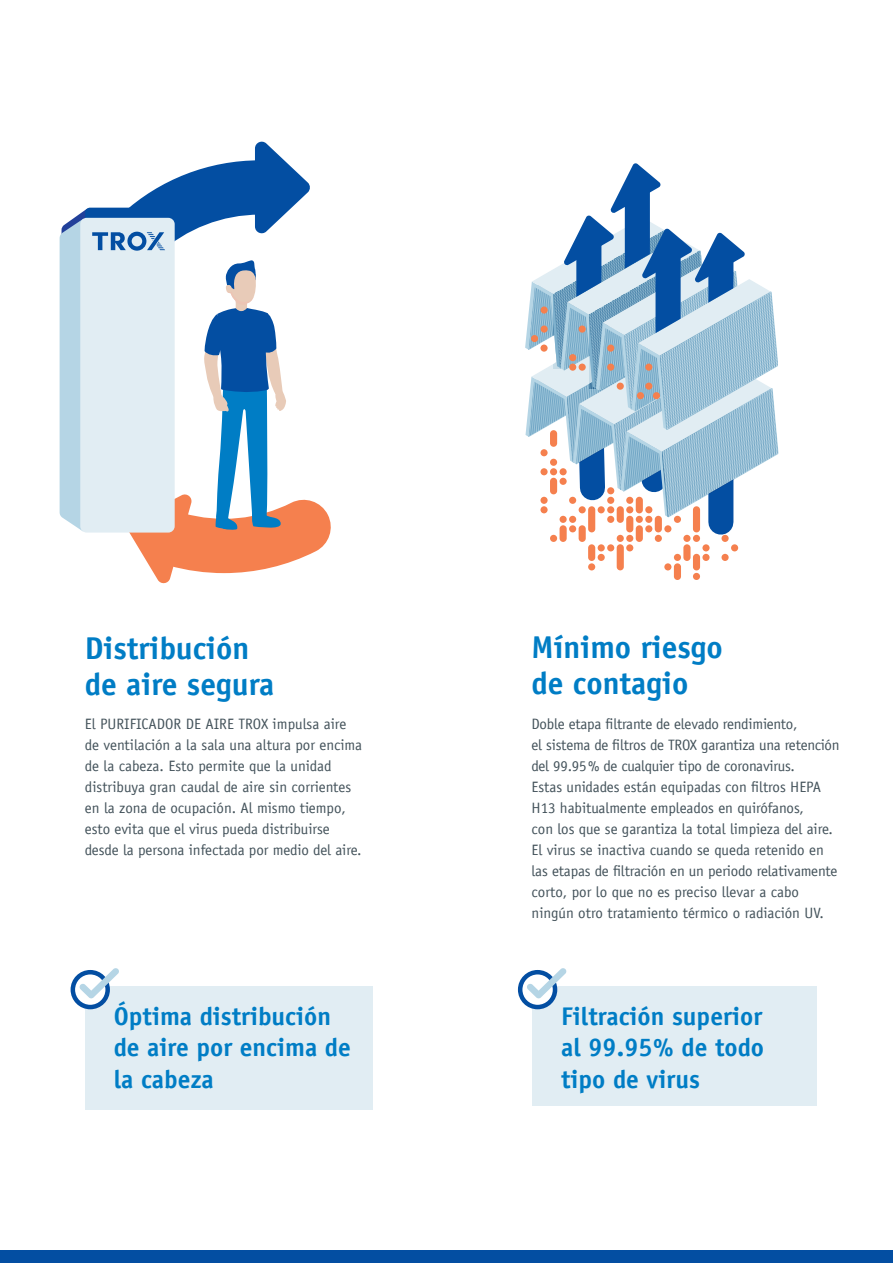
<style>
.page{position:relative;width:893px;height:1263px;background:#fff}
.page>*{position:absolute;margin:0;border:0;box-sizing:border-box;transform-origin:0 0}
.t1{font:700 31.5px/36px "TROX Officina Sans";color:#007dc5}
.t2{font:700 25.5px/31.5px "TROX Officina Sans";color:#007dc5}
.t3{font:15px/21px "TROX Officina Sans";letter-spacing:-.005em;color:#43525a}
</style>
<div class="page">
<div style="left:85px;top:986px;width:287px;height:123px;background:#e1edf3"></div>
<svg style="left:73px;top:972px;width:35px;height:35px"></svg>
<div style="left:71px;top:970px;width:39px;height:39px;border:4px solid #034ea2;border-radius:50%"></div>
<svg style="left:79px;top:968px;width:40px;height:30px"></svg>
<div style="left:531px;top:986px;width:285px;height:119px;background:#e1edf3"></div>
<svg style="left:520px;top:972px;width:35px;height:35px"></svg>
<div style="left:518px;top:970px;width:39px;height:39px;border:4px solid #034ea2;border-radius:50%"></div>
<svg style="left:527px;top:968px;width:40px;height:30px"></svg>
<div style="left:0;top:1250px;width:893px;height:13px;background:#034ea2"></div>
<svg style="left:60px;top:142px;width:271px;height:441px"></svg>
<div style="left:708px;top:362px;width:25px;height:160px;background:#034ea2"></div>
<svg style="left:525px;top:163px;width:253px;height:354px"></svg>
<svg style="left:576px;top:244px;width:25px;height:56px"></svg>
<svg style="left:625px;top:192px;width:25px;height:108px;background:#3d78b5"></svg>
<div style="left:655px;top:256px;width:26px;height:81px;background:#034ea2"></div>
<svg style="left:708px;top:263px;width:25px;height:74px;background:#6f9dc8"></svg>
<div style="left:693px;top:573px;width:7px;height:7px;background:#f5804e;border-radius:50%"></div>
<div style="left:674px;top:554px;width:7px;height:7px;background:#f5804e;border-radius:50%"></div>
<div style="left:664px;top:563px;width:7px;height:7px;background:#f5804e;border-radius:50%"></div>
<div style="left:702px;top:554px;width:8px;height:7px;background:#f5804e;border-radius:50%"></div>
<div style="left:702px;top:544px;width:8px;height:7px;background:#f5804e;border-radius:50%"></div>
<div style="left:721px;top:554px;width:8px;height:7px;background:#f5804e;border-radius:50%"></div>
<div style="left:721px;top:535px;width:8px;height:7px;background:#f5804e;border-radius:50%"></div>
<div style="left:693px;top:535px;width:7px;height:7px;background:#f5804e;border-radius:50%"></div>
<div style="left:683px;top:535px;width:7px;height:7px;background:#f5804e;border-radius:50%"></div>
<div style="left:674px;top:516px;width:7px;height:7px;background:#f5804e;border-radius:50%"></div>
<div style="left:664px;top:525px;width:7px;height:7px;background:#f5804e;border-radius:50%"></div>
<div style="left:655px;top:535px;width:7px;height:7px;background:#f5804e;border-radius:50%"></div>
<div style="left:645px;top:525px;width:7px;height:7px;background:#f5804e;border-radius:50%"></div>
<div style="left:645px;top:516px;width:7px;height:7px;background:#f5804e;border-radius:50%"></div>
<div style="left:645px;top:506px;width:7px;height:7px;background:#f5804e;border-radius:50%"></div>
<div style="left:636px;top:516px;width:7px;height:7px;background:#f5804e;border-radius:50%"></div>
<div style="left:626px;top:544px;width:7px;height:7px;background:#f5804e;border-radius:50%"></div>
<div style="left:626px;top:535px;width:7px;height:7px;background:#f5804e;border-radius:50%"></div>
<div style="left:626px;top:506px;width:7px;height:7px;background:#f5804e;border-radius:50%"></div>
<div style="left:617px;top:535px;width:7px;height:7px;background:#f5804e;border-radius:50%"></div>
<div style="left:626px;top:497px;width:7px;height:7px;background:#f5804e;border-radius:50%"></div>
<div style="left:607px;top:487px;width:7px;height:7px;background:#f5804e;border-radius:50%"></div>
<div style="left:607px;top:497px;width:7px;height:7px;background:#f5804e;border-radius:50%"></div>
<div style="left:607px;top:506px;width:7px;height:7px;background:#f5804e;border-radius:50%"></div>
<div style="left:598px;top:506px;width:7px;height:7px;background:#f5804e;border-radius:50%"></div>
<div style="left:579px;top:506px;width:7px;height:7px;background:#f5804e;border-radius:50%"></div>
<div style="left:569px;top:497px;width:7px;height:7px;background:#f5804e;border-radius:50%"></div>
<div style="left:560px;top:478px;width:7px;height:7px;background:#f5804e;border-radius:50%"></div>
<div style="left:540px;top:468px;width:8px;height:7px;background:#f5804e;border-radius:50%"></div>
<div style="left:550px;top:459px;width:7px;height:7px;background:#f5804e;border-radius:50%"></div>
<div style="left:540px;top:449px;width:8px;height:7px;background:#f5804e;border-radius:50%"></div>
<div style="left:540px;top:345px;width:8px;height:7px;background:#f5804e;border-radius:50%"></div>
<div style="left:531px;top:335px;width:7px;height:7px;background:#f5804e;border-radius:50%"></div>
<div style="left:541px;top:325px;width:7px;height:8px;background:#f5804e;border-radius:50%"></div>
<div style="left:541px;top:306px;width:7px;height:8px;background:#f5804e;border-radius:50%"></div>
<div style="left:579px;top:325px;width:7px;height:8px;background:#f5804e;border-radius:50%"></div>
<div style="left:569px;top:354px;width:7px;height:7px;background:#f5804e;border-radius:50%"></div>
<div style="left:569px;top:364px;width:7px;height:7px;background:#f5804e;border-radius:50%"></div>
<div style="left:579px;top:364px;width:7px;height:7px;background:#f5804e;border-radius:50%"></div>
<div style="left:607px;top:364px;width:7px;height:7px;background:#f5804e;border-radius:50%"></div>
<div style="left:617px;top:383px;width:7px;height:7px;background:#f5804e;border-radius:50%"></div>
<div style="left:607px;top:345px;width:7px;height:7px;background:#f5804e;border-radius:50%"></div>
<div style="left:645px;top:364px;width:7px;height:7px;background:#f5804e;border-radius:50%"></div>
<div style="left:645px;top:383px;width:7px;height:7px;background:#f5804e;border-radius:50%"></div>
<div style="left:637px;top:392px;width:7px;height:7px;background:#f5804e;border-radius:50%"></div>
<div style="left:653px;top:392px;width:7px;height:7px;background:#f5804e;border-radius:50%"></div>
<div style="left:550px;top:468px;width:7px;height:7px;background:#f5804e;border-radius:50%"></div>
<div style="left:560px;top:468px;width:7px;height:7px;background:#f5804e;border-radius:50%"></div>
<div style="left:560px;top:516px;width:7px;height:7px;background:#f5804e;border-radius:50%"></div>
<div style="left:550px;top:535px;width:7px;height:7px;background:#f5804e;border-radius:50%"></div>
<div style="left:540px;top:506px;width:8px;height:7px;background:#f5804e;border-radius:50%"></div>
<div style="left:540px;top:497px;width:8px;height:7px;background:#f5804e;border-radius:50%"></div>
<div style="left:569px;top:516px;width:7px;height:7px;background:#f5804e;border-radius:50%"></div>
<div style="left:569px;top:525px;width:7px;height:7px;background:#f5804e;border-radius:50%"></div>
<div style="left:607px;top:516px;width:7px;height:7px;background:#f5804e;border-radius:50%"></div>
<div style="left:607px;top:544px;width:7px;height:7px;background:#f5804e;border-radius:50%"></div>
<div style="left:598px;top:544px;width:7px;height:7px;background:#f5804e;border-radius:50%"></div>
<div style="left:598px;top:554px;width:7px;height:7px;background:#f5804e;border-radius:50%"></div>
<div style="left:588px;top:563px;width:7px;height:7px;background:#f5804e;border-radius:50%"></div>
<div style="left:731px;top:544px;width:7px;height:7px;background:#f5804e;border-radius:50%"></div>
<div style="left:683px;top:544px;width:7px;height:17px;background:#f5804e;border-radius:4px"></div>
<div style="left:655px;top:516px;width:7px;height:16px;background:#f5804e;border-radius:4px"></div>
<div style="left:636px;top:497px;width:7px;height:16px;background:#f5804e;border-radius:4px"></div>
<div style="left:617px;top:506px;width:7px;height:17px;background:#f5804e;border-radius:4px"></div>
<div style="left:579px;top:525px;width:7px;height:17px;background:#f5804e;border-radius:4px"></div>
<div style="left:560px;top:525px;width:7px;height:17px;background:#f5804e;border-radius:4px"></div>
<div style="left:550px;top:478px;width:7px;height:16px;background:#f5804e;border-radius:4px"></div>
<div style="left:550px;top:430px;width:7px;height:17px;background:#f5804e;border-radius:4px"></div>
<div style="left:588px;top:544px;width:7px;height:17px;background:#f5804e;border-radius:4px"></div>
<div style="left:636px;top:525px;width:7px;height:17px;background:#f5804e;border-radius:4px"></div>
<div style="left:626px;top:516px;width:7px;height:16px;background:#f5804e;border-radius:4px"></div>
<div style="left:693px;top:554px;width:7px;height:16px;background:#f5804e;border-radius:4px"></div>
<div style="left:693px;top:506px;width:7px;height:26px;background:#f5804e;border-radius:4px"></div>
<div style="left:617px;top:544px;width:7px;height:26px;background:#f5804e;border-radius:4px"></div>
<div style="left:588px;top:506px;width:7px;height:26px;background:#f5804e;border-radius:4px"></div>
<div style="left:674px;top:563px;width:7px;height:17px;background:#f5804e;border-radius:4px"></div>
<h1 class="t1" style="left:85px;top:630px;width:191px">Distribución de aire segura</h1>
<h1 class="t1" style="left:531px;top:629px;width:193px">Mínimo riesgo de contagio</h1>
<p class="t3" style="left:85px;top:714px;width:279px">El PURIFICADOR DE AIRE TROX impulsa aire de ventilación a la sala una altura por encima de la cabeza. Esto permite que la unidad distribuya gran caudal de aire sin corrientes en la zona de ocupación. Al mismo tiempo, esto evita que el virus pueda distribuirse desde la persona infectada por medio del aire.</p>
<p class="t3" style="left:531px;top:714px;width:310px">Doble etapa filtrante de elevado rendimiento,<br>el sistema de filtros de TROX garantiza una retención del 99.95% de cualquier tipo de coronavirus.<br>Estas unidades están equipadas con filtros HEPA H13 habitualmente empleados en quirófanos,<br>con los que se garantiza la total limpieza del aire.<br>El virus se inactiva cuando se queda retenido en las etapas de filtración en un periodo relativamente corto, por lo que no es preciso llevar a cabo ningún otro tratamiento térmico o radiación UV.</p>
<h2 class="t2" style="left:114px;top:1000px;width:239px">Óptima distribución de aire por encima de la cabeza</h2>
<h2 class="t2" style="left:561px;top:1000px;width:205px;text-align:justify">Filtración superior al 99.95% de todo tipo de virus</h2>
</div>
